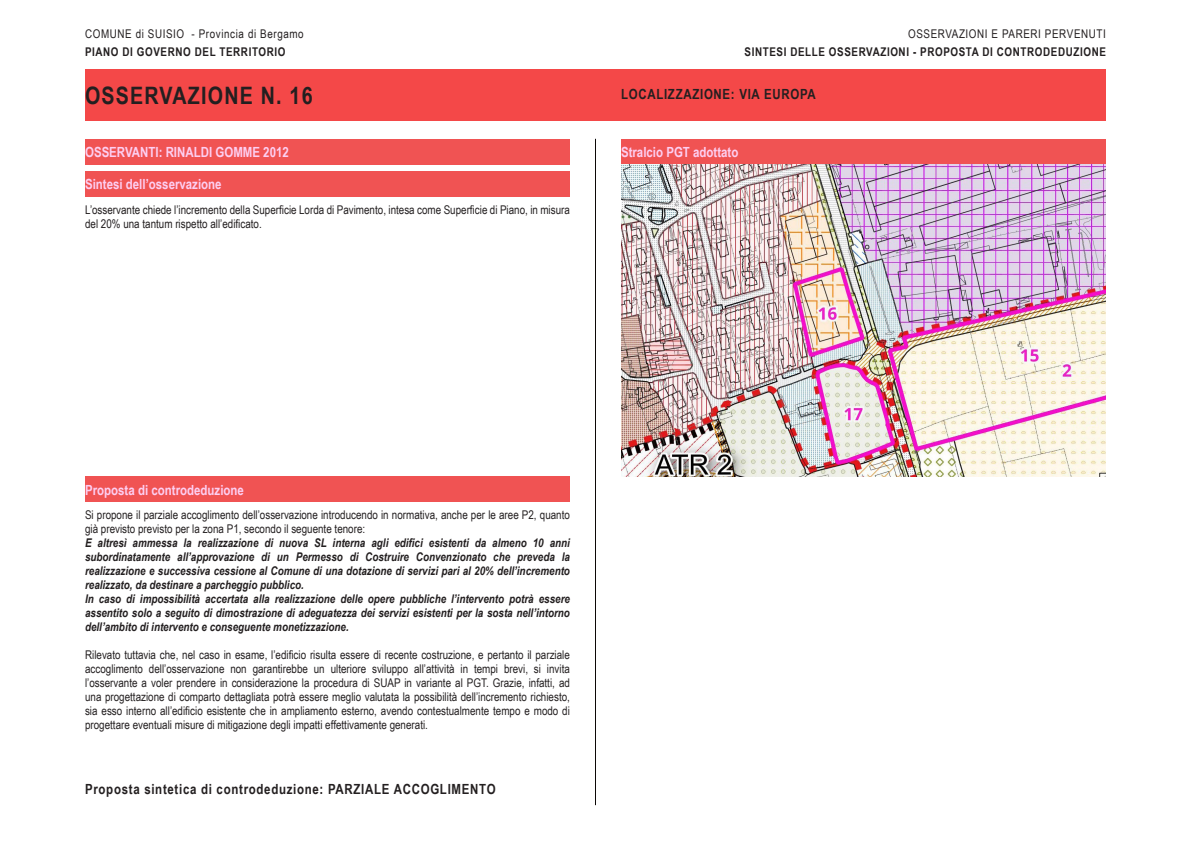
<style>
.page{position:relative;width:1191px;height:842px;background:#fff}
.page>*{position:absolute;margin:0;border:0;box-sizing:border-box;transform-origin:0 0}
.t1{font:700 24px "Arial Narrow";letter-spacing:.05em;color:#231f20}
.t2{font:700 14px "Arial Narrow";color:#fdcff2}
.t3{font:700 14px "Arial Narrow";letter-spacing:.05em;color:#231f20}
.t4{font:12px/14px "Arial Narrow";color:#231f20}
.t5{font:italic 700 12px/14px "Arial Narrow";color:#231f20}
.t6{font:700 12px "Arial Narrow";letter-spacing:.05em;color:#231f20}
.t7{font:12px "Arial Narrow";letter-spacing:.05em;color:#231f20}
</style>
<div class="page">
<div style="left:85px;top:70px;width:1021px;height:51px;background:#f44848"></div>
<hr style="left:595px;top:139px;width:1px;height:666px;background:#0c0806">
<div style="left:85px;top:139px;width:485px;height:25px;background:#f05353"></div>
<div style="left:85px;top:171px;width:485px;height:26px;background:#f05353"></div>
<div style="left:85px;top:477px;width:485px;height:25px;background:#f05353"></div>
<div style="left:621px;top:139px;width:485px;height:25px;background:#f05353"></div>
<img style="left:621px;top:164px;width:485px;height:313px">
<p class="t7" style="left:85px;top:25px;width:220px">COMUNE di SUISIO - Provincia di Bergamo</p>
<p class="t6" style="left:85px;top:43px;width:202px">PIANO DI GOVERNO DEL TERRITORIO</p>
<h1 class="t1" style="left:85px;top:78px;width:229px">OSSERVAZIONE N. 16</h1>
<p class="t2" style="left:85px;top:141px;width:205px">OSSERVANTI: RINALDI GOMME 2012</p>
<p class="t2" style="left:85px;top:174px;width:138px">Sintesi dell’osservazione</p>
<p class="t4" style="left:85px;top:202px;width:486px">L’osservante chiede l’incremento della Superficie Lorda di Pavimento, intesa come Superficie di Piano, in misura del 20% una tantum rispetto all’edificato.</p>
<p class="t7" style="left:908px;top:25px;width:199px">OSSERVAZIONI E PARERI PERVENUTI</p>
<p class="t6" style="left:744px;top:43px;width:363px">SINTESI DELLE OSSERVAZIONI - PROPOSTA DI CONTRODEDUZIONE</p>
<p class="t3" style="left:621px;top:84px;width:196px">LOCALIZZAZIONE: VIA EUROPA</p>
<p class="t2" style="left:621px;top:141px;width:119px">Stralcio PGT adottato</p>
<p class="t2" style="left:85px;top:479px;width:160px">Proposta di controdeduzione</p>
<p class="t4" style="left:85px;top:507px;width:486px">Si propone il parziale accoglimento dell’osservazione introducendo in normativa, anche per le aree P2, quanto già previsto previsto per la zona P1, secondo il seguente tenore:</p>
<p class="t5" style="left:85px;top:535px;width:486px">E altresì ammessa la realizzazione di nuova SL interna agli edifici esistenti da almeno 10 anni subordinatamente all’approvazione di un Permesso di Costruire Convenzionato che preveda la realizzazione e successiva cessione al Comune di una dotazione di servizi pari al 20% dell’incremento realizzato, da destinare a parcheggio pubblico.<br>In caso di impossibilità accertata alla realizzazione delle opere pubbliche l’intervento potrà essere assentito solo a seguito di dimostrazione di adeguatezza dei servizi esistenti per la sosta nell’intorno dell’ambito di intervento e conseguente monetizzazione.</p>
<p class="t4" style="left:85px;top:647px;width:486px;text-align:justify">Rilevato tuttavia che, nel caso in esame, l’edificio risulta essere di recente costruzione, e pertanto il parziale accoglimento dell’osservazione non garantirebbe un ulteriore sviluppo all’attività in tempi brevi, si invita l’osservante a voler prendere in considerazione la procedura di SUAP in variante al PGT. Grazie, infatti, ad una progettazione di comparto dettagliata potrà essere meglio valutata la possibilità dell’incremento richiesto, sia esso interno all’edificio esistente che in ampliamento esterno, avendo contestualmente tempo e modo di progettare eventuali misure di mitigazione degli impatti effettivamente generati.</p>
<p class="t3" style="left:85px;top:778px;width:412px">Proposta sintetica di controdeduzione: PARZIALE ACCOGLIMENTO</p>
</div>
